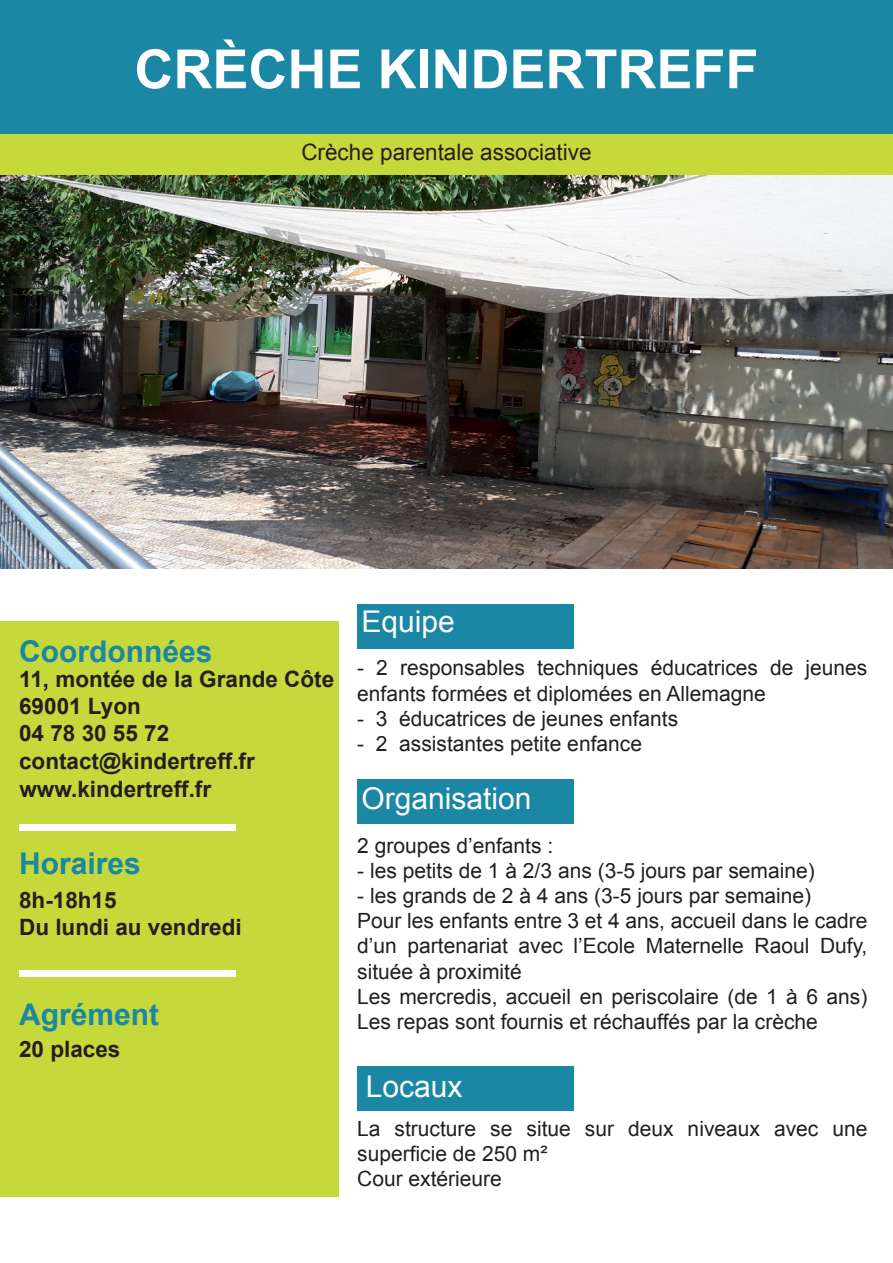
<style>
.page{position:relative;width:893px;height:1263px;background:#fff}
.page>*{position:absolute;margin:0;border:0;box-sizing:border-box;transform-origin:0 0}
.t1{font:700 54px "Arial";color:#fff}
.t2{font:700 30px "Arial";color:#1a87a5}
.t3{font:30px "Arial";color:#fcfcfc}
.t4{font:700 22.5px/27px "Arial";color:#231f20}
.t5{font:22.5px "Arial";color:#231f20}
.t6{font:21px/25.2px "Arial";color:#231f20}
</style>
<div class="page">
<img style="left:0;top:174px;width:893px;height:395px">
<div style="left:0;top:0;width:893px;height:138px;background:#1a87a5"></div>
<div style="left:0;top:621px;width:338px;height:576px;background:#c6d93a"></div>
<div style="left:0;top:134px;width:893px;height:40px;background:#c6d93a"></div>
<div style="left:19px;top:824px;width:217px;height:6px;background:#fff"></div>
<div style="left:357px;top:604px;width:217px;height:44px;background:#1a87a5"></div>
<div style="left:357px;top:779px;width:217px;height:45px;background:#1a87a5"></div>
<div style="left:19px;top:971px;width:217px;height:6px;background:#fff"></div>
<div style="left:357px;top:1066px;width:217px;height:45px;background:#1a87a5"></div>
<h1 class="t1" style="left:134px;top:33px;width:625px">CRÈCHE KINDERTREFF</h1>
<p class="t5" style="left:301px;top:137px;width:292px">Crèche parentale associative</p>
<h2 class="t2" style="left:19px;top:631px;width:195px">Coordonnées</h2>
<p class="t4" style="left:19px;top:667px;width:317px">11, montée de la Grande Côte<br>69001 Lyon<br>04 78 30 55 72</p>
<p class="t4" style="left:19px;top:748px;width:237px">contact@kindertreff.fr</p>
<p class="t4" style="left:19px;top:776px;width:193px">www.kindertreff.fr</p>
<h2 class="t2" style="left:19px;top:844px;width:123px">Horaires</h2>
<p class="t4" style="left:19px;top:888px;width:224px">8h-18h15<br>Du lundi au vendredi</p>
<h2 class="t2" style="left:19px;top:995px;width:142px">Agrément</h2>
<p class="t4" style="left:19px;top:1036px;width:103px">20 places</p>
<h2 class="t3" style="left:361px;top:602px;width:95px">Equipe</h2>
<p class="t6" style="left:357px;top:656px;width:512px">- 2 responsables techniques éducatrices de jeunes enfants formées et diplomées en Allemagne</p>
<p class="t6" style="left:357px;top:706px;width:323px">- 3 éducatrices de jeunes enfants</p>
<p class="t6" style="left:357px;top:731px;width:286px">- 2 assistantes petite enfance</p>
<h2 class="t3" style="left:361px;top:779px;width:172px">Organisation</h2>
<p class="t6" style="left:357px;top:833px;width:198px">2 groupes d’enfants :</p>
<p class="t6" style="left:357px;top:858px;width:459px">- les petits de 1 à 2/3 ans (3-5 jours par semaine)</p>
<p class="t6" style="left:357px;top:883px;width:512px">- les grands de 2 à 4 ans (3-5 jours par semaine)<br>Pour les enfants entre 3 et 4 ans, accueil dans le cadre d’un partenariat avec l’Ecole Maternelle Raoul Dufy, située à proximité<br>Les mercredis, accueil en periscolaire (de 1 à 6 ans)<br>Les repas sont fournis et réchauffés par la crèche</p>
<h2 class="t3" style="left:366px;top:1067px;width:98px">Locaux</h2>
<p class="t6" style="left:357px;top:1116px;width:512px">La structure se situe sur deux niveaux avec une superficie de 250 m²<br>Cour extérieure</p>
</div>
